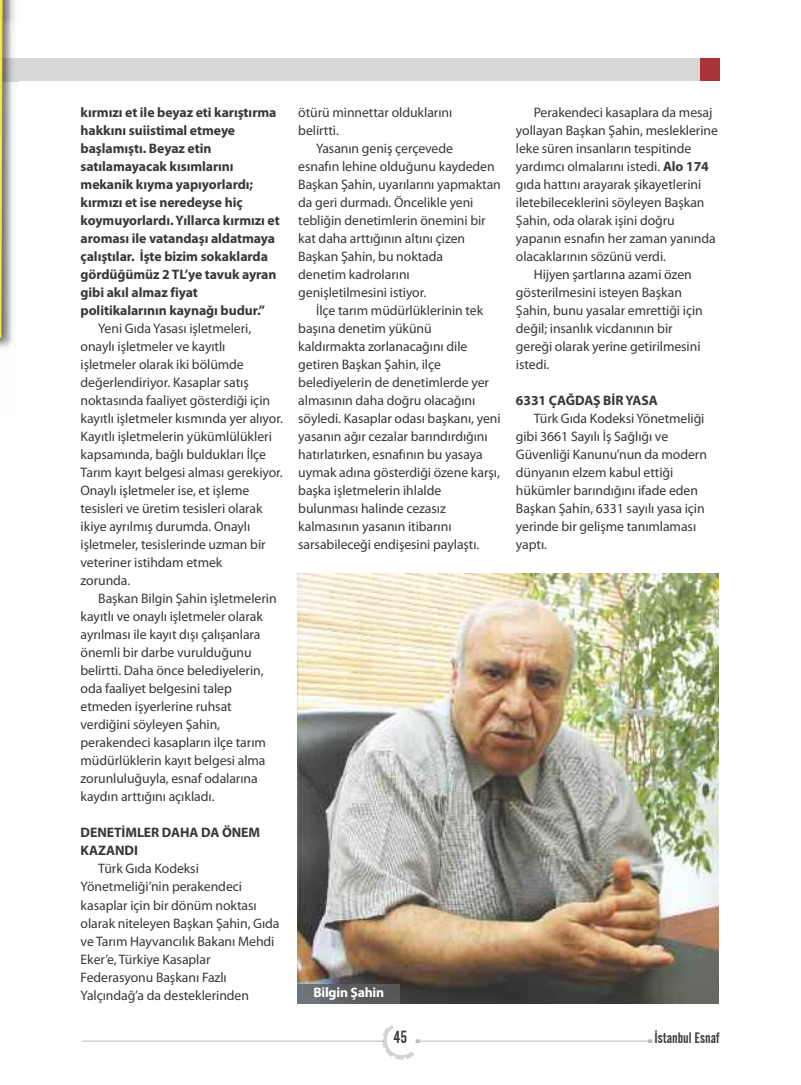
<style>
.page{position:relative;width:801px;height:1085px;background:#fff}
.page>*{position:absolute;margin:0;border:0;box-sizing:border-box;transform-origin:0 0}
.t1{font:17.5px "Alternate Gothic No 2 BT";color:#393839}
.t2{font:15px "Alternate Gothic No 2 BT";color:#393839}
.t3{font:13.75px/18px "Myriad Pro";letter-spacing:-.005em;color:#393839}
.t4{font:700 13.75px/18px "Myriad Pro";letter-spacing:-.005em;color:#393839}
.t5{font:700 13.75px "Myriad Pro";letter-spacing:-.015em;color:#fff}
.s1{font-weight:700}
</style>
<div class="page">
<hr style="left:82px;top:1040px;width:302px;height:1px;background:#babcc0">
<hr style="left:419px;top:1040px;width:231px;height:1px;background:#babcc0">
<svg style="left:370px;top:1025px;width:64px;height:35px"></svg>
<div style="left:0;top:59px;width:719px;height:22px;background:#d7d7d7"></div>
<div style="left:700px;top:58px;width:19px;height:22px;background:#ab3438"></div>
<img style="left:3px;top:0;width:16px;height:348px">
<img style="left:3px;top:59px;width:16px;height:22px">
<svg style="left:0;top:0;width:3px;height:348px"></svg>
<img style="left:297px;top:573px;width:421px;height:430px">
<img style="left:298px;top:983px;width:102px;height:20px">
<p class="t4" style="left:81px;top:104px;width:201px">kırmızı et ile beyaz eti karıştırma hakkını suiistimal etmeye başlamıştı. Beyaz etin satılamayacak kısımlarını mekanik kıyma yapıyorlardı; kırmızı et ise neredeyse hiç koymuyorlardı.Yıllarca kırmızı et aroması ile vatandaşı aldatmaya çalıştılar. İşte bizim sokaklarda gördüğümüz 2 TL’ye tavuk ayran gibi akıl almaz fiyat politikalarının kaynağı budur.”</p>
<p class="t3" style="left:81px;top:320px;width:204px;text-indent:18px">Yeni Gıda Yasası işletmeleri, onaylı işletmeler ve kayıtlı işletmeler olarak iki bölümde değerlendiriyor. Kasaplar satış noktasında faaliyet gösterdiği için kayıtlı işletmeler kısmında yer alıyor.<br>Kayıtlı işletmelerin yükümlülükleri kapsamında, bağlı buldukları İlçe<br>Tarım kayıt belgesi alması gerekiyor.<br>Onaylı işletmeler ise, et işleme tesisleri ve üretim tesisleri olarak ikiye ayrılmış durumda. Onaylı işletmeler, tesislerinde uzman bir veteriner istihdam etmek<br>zorunda.</p>
<p class="t3" style="left:81px;top:590px;width:198px;text-indent:18px">Başkan Bilgin Şahin işletmelerin kayıtlı ve onaylı işletmeler olarak ayrılması ile kayıt dışı çalışanlara önemli bir darbe vurulduğunu belirtti. Daha önce belediyelerin, oda faaliyet belgesini talep etmeden işyerlerine ruhsat verdiğini söyleyen Şahin, perakendeci kasapların ilçe tarım müdürlüklerin kayıt belgesi alma zorunluluğuyla, esnaf odalarına kaydın arttığını açıkladı.</p>
<p class="t4" style="left:81px;top:824px;width:181px">DENETİMLER DAHA DA ÖNEM<br>KAZANDI</p>
<p class="t3" style="left:81px;top:860px;width:200px;text-indent:18px">Türk Gıda Kodeksi<br>Yönetmeliği’nin perakendeci kasaplar için bir dönüm noktası olarak niteleyen Başkan Şahin, Gıda ve Tarım Hayvancılık Bakanı Mehdi<br>Eker’e, Türkiye Kasaplar<br>Federasyonu Başkanı Fazlı<br>Yalçındağ’a da desteklerinden</p>
<p class="t3" style="left:298px;top:104px;width:155px">ötürü minnettar olduklarını belirtti.</p>
<p class="t3" style="left:298px;top:140px;width:204px;text-indent:18px">Yasanın geniş çerçevede<br>esnafın lehine olduğunu kaydeden<br>Başkan Şahin, uyarılarını yapmaktan da geri durmadı. Öncelikle yeni tebliğin denetimlerin önemini bir kat daha arttığının altını çizen<br>Başkan Şahin, bu noktada<br>denetim kadrolarını genişletilmesini istiyor.</p>
<p class="t3" style="left:298px;top:302px;width:204px;text-indent:18px">İlçe tarım müdürlüklerinin tek başına denetim yükünü kaldırmakta zorlanacağını dile getiren Başkan Şahin, ilçe belediyelerin de denetimlerde yer almasının daha doğru olacağını söyledi. Kasaplar odası başkanı, yeni yasanın ağır cezalar barındırdığını hatırlatırken, esnafının bu yasaya uymak adına gösterdiği özene karşı, başka işletmelerin ihlalde bulunması halinde cezasız kalmasının yasanın itibarını sarsabileceği endişesini paylaştı.</p>
<p class="t3" style="left:534px;top:104px;width:180px">Perakendeci kasaplara da mesaj</p>
<p class="t3" style="left:516px;top:122px;width:204px">yollayan Başkan Şahin, mesleklerine</p>
<p class="t3" style="left:516px;top:140px;width:177px">leke süren insanların tespitinde</p>
<p class="t3" style="left:516px;top:158px;width:194px">yardımcı olmalarını istedi. <span class="s1">Alo 174</span></p>
<p class="t3" style="left:516px;top:176px;width:187px">gıda hattını arayarak şikayetlerini</p>
<p class="t3" style="left:516px;top:194px;width:190px">iletebileceklerini söyleyen Başkan</p>
<p class="t3" style="left:516px;top:212px;width:160px">Şahin, oda olarak işini doğru</p>
<p class="t3" style="left:516px;top:230px;width:201px">yapanın esnafın her zaman yanında</p>
<p class="t3" style="left:516px;top:248px;width:151px">olacaklarının sözünü verdi.</p>
<p class="t3" style="left:534px;top:266px;width:160px">Hijyen şartlarına azami özen</p>
<p class="t3" style="left:516px;top:284px;width:168px">gösterilmesini isteyen Başkan</p>
<p class="t3" style="left:516px;top:302px;width:188px">Şahin, bunu yasalar emrettiği için</p>
<p class="t3" style="left:516px;top:320px;width:158px">değil; insanlık vicdanının bir</p>
<p class="t3" style="left:516px;top:338px;width:186px">gereği olarak yerine getirilmesini</p>
<p class="t3" style="left:516px;top:356px;width:35px">istedi.</p>
<p class="t4" style="left:516px;top:392px;width:143px">6331 ÇAĞDAŞ BİRYASA</p>
<p class="t3" style="left:516px;top:410px;width:193px;text-indent:18px">Türk Gıda Kodeksi Yönetmeliği gibi 3661 Sayılı İş Sağlığı ve<br>Güvenliği Kanunu’nun da modern dünyanın elzem kabul ettiği hükümler barındığını ifade eden<br>Başkan Şahin, 6331 sayılı yasa için yerinde bir gelişme tanımlaması yaptı.</p>
<p class="t5" style="left:313px;top:987px;width:72px">Bilgin Şahin</p>
<p class="t1" style="left:394px;top:1027px;width:15px">45</p>
<p class="t2" style="left:654px;top:1028px;width:67px">İstanbul Esnaf</p>
</div>
